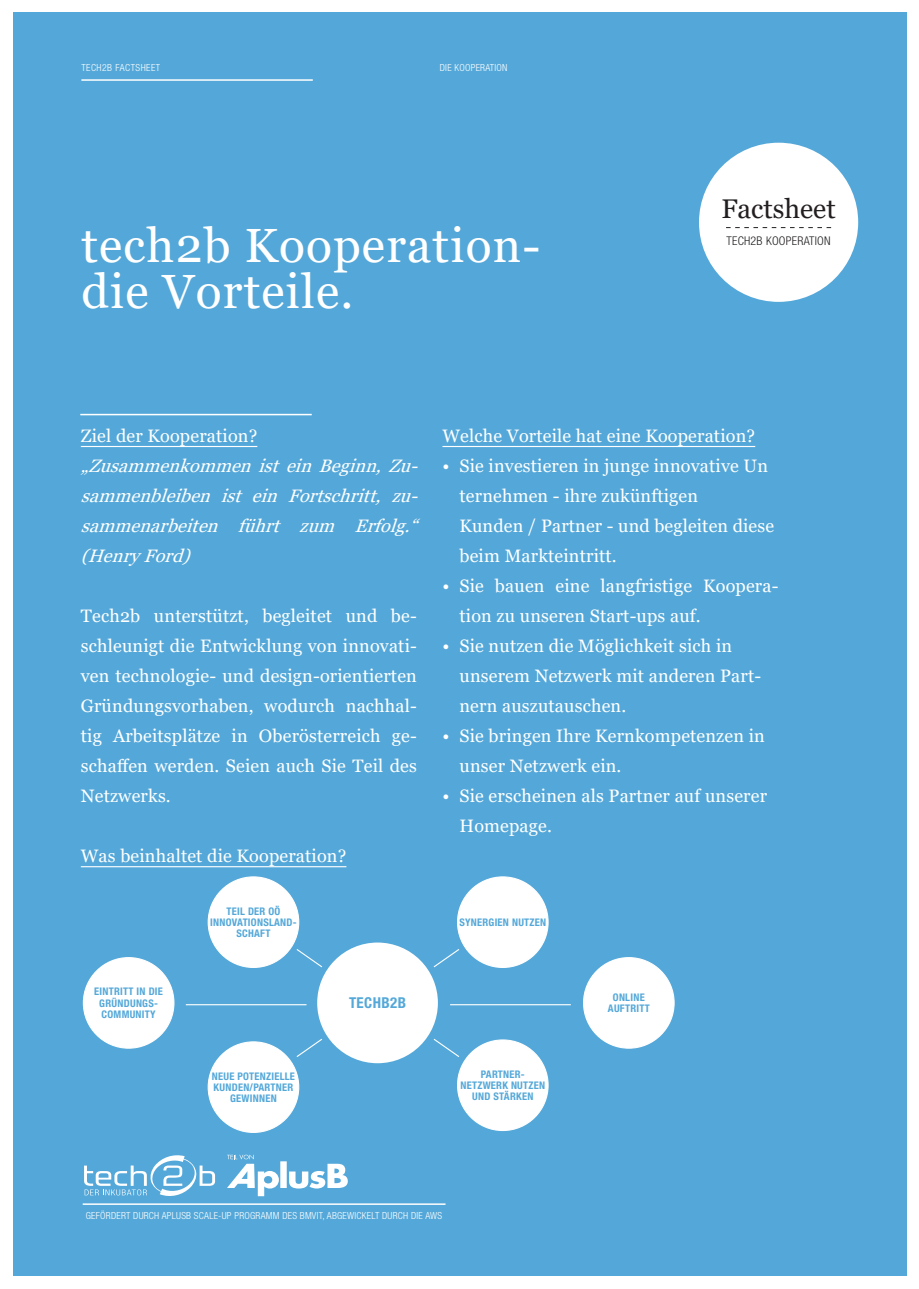
<style>
.page{position:relative;width:919px;height:1289px;background:#fff}
.page>*{position:absolute;margin:0;border:0;box-sizing:border-box;transform-origin:0 0}
.Headline{font:48px/46.5px "Georgia";letter-spacing:.025em;color:#fff}
.t1{font:27px "Georgia";color:#231f20}
.Factsheet_Intro{font:18px/30px "Georgia";letter-spacing:.01em;color:#fff}
.Factsheet_Intro-2{font:italic 18px/30px "Georgia";color:#fff;text-align:justify}
.Leist-Kleiner_Kreis{font:700 condensed 15px "Helvetica Neue LT Std";letter-spacing:.025em;color:#54a8d9}
.t2{font:300 condensed 12px "Helvetica Neue LT Std";letter-spacing:.02em;color:#231f20}
.Leist-Kleiner_Kreis-2{font:700 condensed 10.5px/11.2px "Helvetica Neue LT Std";letter-spacing:.025em;color:#54a8d9;text-align:center}
.kopfzeile{font:300 condensed 9.75px "Helvetica Neue LT Std";letter-spacing:.025em;color:#fff}
.kopfzeile_Linie{font:300 condensed 9.75px "Helvetica Neue LT Std";letter-spacing:.05em;color:#fff}
</style>
<div class="page">
<div style="left:13px;top:13px;width:893px;height:1263px;background:#54a8d9"></div>
<hr style="left:81px;top:79px;width:232px;height:2px;background:#fff">
<hr style="left:80px;top:414px;width:232px;height:1px;background:#fff">
<hr style="left:81px;top:446px;width:176px;height:1px;background:#fff">
<hr style="left:81px;top:866px;width:265px;height:1px;background:#fff">
<hr style="left:442px;top:446px;width:313px;height:1px;background:#fff">
<div style="left:699px;top:143px;width:159px;height:159px;background:#fff;border-radius:50%"></div>
<svg style="left:726px;top:227px;width:105px;height:1px"></svg>
<div style="left:317px;top:942px;width:121px;height:121px;background:#fff;border-radius:50%"></div>
<div style="left:208px;top:876px;width:91px;height:91px;background:#fff;border-radius:50%"></div>
<div style="left:457px;top:876px;width:91px;height:91px;background:#fff;border-radius:50%"></div>
<div style="left:583px;top:957px;width:91px;height:91px;background:#fff;border-radius:50%"></div>
<div style="left:457px;top:1039px;width:91px;height:91px;background:#fff;border-radius:50%"></div>
<div style="left:208px;top:1041px;width:91px;height:91px;background:#fff;border-radius:50%"></div>
<div style="left:83px;top:957px;width:91px;height:91px;background:#fff;border-radius:50%"></div>
<hr style="left:186px;top:1004px;width:120px;height:1px;background:#fff">
<hr style="left:450px;top:1004px;width:120px;height:1px;background:#fff">
<svg style="left:433px;top:949px;width:27px;height:19px"></svg>
<svg style="left:433px;top:1038px;width:27px;height:19px"></svg>
<svg style="left:296px;top:949px;width:26px;height:19px"></svg>
<svg style="left:296px;top:1038px;width:26px;height:19px"></svg>
<svg style="left:84px;top:1155px;width:131px;height:41px"></svg>
<hr style="left:83px;top:1203px;width:362px;height:1px;background:#fff">
<svg style="left:227px;top:1154px;width:121px;height:42px"></svg>
<p class="kopfzeile_Linie" style="left:81px;top:62px;width:80px">TECH2B FACTSHEET</p>
<p class="kopfzeile" style="left:440px;top:62px;width:69px">DIE KOOPERATION</p>
<p class="Headline" style="left:81px;top:223px;width:460px">tech2b Kooperation&shy;die Vorteile.</p>
<p class="t1" style="left:721px;top:192px;width:116px">Factsheet</p>
<p class="t2" style="left:726px;top:233px;width:106px">TECH2B KOOPERATION</p>
<p class="Factsheet_Intro" style="left:81px;top:421px;width:178px">Ziel der Kooperation?</p>
<p class="Factsheet_Intro-2" style="left:81px;top:451px;width:345px">„ZusammenkommenisteinBeginn,Zu&shy;sammenbleiben ist ein Fortschritt, zu&shy;sammenarbeiten führt zum Erfolg.“ (HenryFord)</p>
<p class="Factsheet_Intro" style="left:81px;top:601px;width:337px;text-align:justify">Tech2b unterstützt, begleitet und be&shy;schleunigt die Entwicklung von innovati&shy;ven technologie- und design-orientierten Gründungsvorhaben, wodurch nachhal&shy;tig Arbeitsplätze in Oberösterreich ge&shy;schaffen werden. Seien auch Sie Teil des Netzwerks.</p>
<p class="Factsheet_Intro" style="left:81px;top:841px;width:267px">Was beinhaltet die Kooperation?</p>
<p class="Leist-Kleiner_Kreis-2" style="left:94px;top:985px;width:70px">EINTRITT IN DIE<br>GRÜNDUNGS-</p>
<p class="Leist-Kleiner_Kreis-2" style="left:102px;top:1008px;width:56px">COMMUNITY</p>
<p class="Leist-Kleiner_Kreis-2" style="left:210px;top:905px;width:88px">TEIL DER OÖ<br>INNOVATIONSLAND-<br>SCHAFT</p>
<p class="Leist-Kleiner_Kreis-2" style="left:212px;top:1070px;width:84px">NEUE POTENZIELLE<br>KUNDEN/PARTNER<br>GEWINNEN</p>
<p class="Leist-Kleiner_Kreis" style="left:349px;top:993px;width:58px">TECHB2B</p>
<p class="Factsheet_Intro" style="left:442px;top:421px;width:314px">Welche Vorteile hat eine Kooperation?</p>
<p class="Factsheet_Intro" style="left:459px;top:451px;width:316px;text-indent:-17px">• Sie investieren in junge innovative Un ternehmen - ihre zukünftigen<br>Kunden / Partner - und begleiten diese beim Markteintritt.</p>
<p class="Factsheet_Intro" style="left:459px;top:571px;width:320px;text-indent:-17px">• Sie bauen eine langfristige Koopera&shy;tion zu unseren Start-ups auf.</p>
<p class="Factsheet_Intro" style="left:459px;top:631px;width:303px;text-indent:-17px">• Sie nutzen die Möglichkeit sich in unserem Netzwerk mit anderen Part&shy;nern auszutauschen.</p>
<p class="Factsheet_Intro" style="left:459px;top:721px;width:307px;text-indent:-17px">• Sie bringen Ihre Kernkompetenzen in unser Netzwerk ein.</p>
<p class="Factsheet_Intro" style="left:459px;top:781px;width:309px;text-indent:-17px">• Sie erscheinen als Partner auf unserer<br>Homepage.</p>
<p class="Leist-Kleiner_Kreis-2" style="left:459px;top:916px;width:88px">SYNERGIEN NUTZEN</p>
<p class="Leist-Kleiner_Kreis-2" style="left:480px;top:1068px;width:46px">PARTNER-</p>
<p class="Leist-Kleiner_Kreis-2" style="left:460px;top:1079px;width:86px">NETZWERK NUTZEN<br>UND STÄRKEN</p>
<p class="Leist-Kleiner_Kreis-2" style="left:613px;top:991px;width:33px">ONLINE</p>
<p class="Leist-Kleiner_Kreis-2" style="left:608px;top:1002px;width:43px">AUFTRITT</p>
<p class="kopfzeile" style="left:86px;top:1209px;width:358px">GEFÖRDERT DURCH APLUSB SCALE-UP PROGRAMM DES BMVIT, ABGEWICKELT DURCH DIE AWS</p>
</div>
